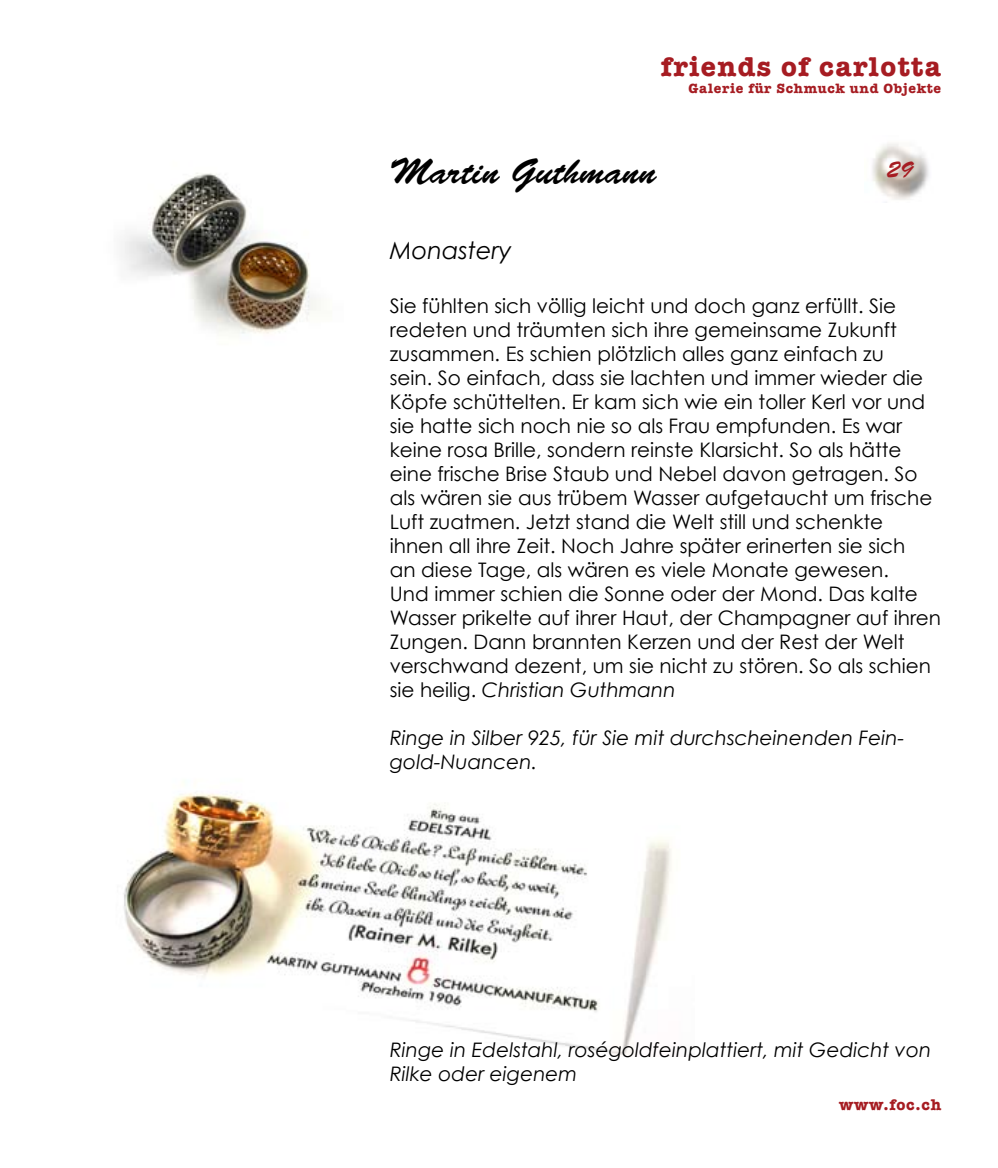
<style>
.page{position:relative;width:998px;height:1168px;background:#fff}
.page>*{position:absolute;margin:0;border:0;box-sizing:border-box;transform-origin:0 0}
.t1{font:36px "Brush Script Std";color:#000}
.t2{font:700 28px "American Typewriter";letter-spacing:.05em;color:#a61c22}
.t3{font:italic 24px "Century Gothic";color:#000}
.t4{font:24px "Brush Script Std";color:#a61c22}
.t5{font:20px/24px "Century Gothic";color:#000}
.t6{font:italic 20px/24px "Century Gothic";color:#000}
.t7{font:700 16px "American Typewriter";letter-spacing:.05em;color:#a61c22}
.t8{font:700 14px "American Typewriter";letter-spacing:.05em;color:#a61c22}
.s1{font-style:italic}
</style>
<div class="page">
<img style="left:121px;top:173px;width:200px;height:161px">
<img style="left:123px;top:792px;width:548px;height:264px">
<img style="left:872px;top:143px;width:57px;height:57px">
<h2 class="t2" style="left:661px;top:42px;width:282px">friends of carlotta</h2>
<p class="t8" style="left:688px;top:76px;width:254px">Galerie für Schmuck und Objekte</p>
<h1 class="t1" style="left:390px;top:151px;width:268px">Martin Guthmann</h1>
<p class="t4" style="left:886px;top:156px;width:29px">29</p>
<p class="t3" style="left:390px;top:235px;width:123px">Monastery</p>
<p class="t5" style="left:390px;top:294px;width:553px">Sie fühlten sich völlig leicht und doch ganz erfüllt. Sie redeten und träumten sich ihre gemeinsame Zukunft zusammen. Es schien plötzlich alles ganz einfach zu<br>sein. So einfach, dass sie lachten und immer wieder die Köpfe schüttelten. Er kam sich wie ein toller Kerl vor und sie hatte sich noch nie so als Frau empfunden. Es war keine rosa Brille, sondern reinste Klarsicht. So als hätte eine frische Brise Staub und Nebel davon getragen. So als wären sie aus trübem Wasser aufgetaucht um frische Luft zuatmen. Jetzt stand die Welt still und schenkte ihnen all ihre Zeit. Noch Jahre später erinerten sie sich<br>an diese Tage, als wären es viele Monate gewesen.<br>Und immer schien die Sonne oder der Mond. Das kalte Wasser prikelte auf ihrer Haut, der Champagner auf ihren Zungen. Dann brannten Kerzen und der Rest der Welt verschwand dezent, um sie nicht zu stören. So als schien sie heilig. <span class="s1">Christian Guthmann</span></p>
<p class="t6" style="left:390px;top:726px;width:516px">Ringe in Silber 925, für Sie mit durchscheinenden Fein&shy;gold-Nuancen.</p>
<p class="t6" style="left:390px;top:1038px;width:543px">Ringe in Edelstahl, roségoldfeinplattiert, mit Gedicht von<br>Rilke oder eigenem</p>
<p class="t7" style="left:839px;top:1091px;width:104px">www.foc.ch</p>
</div>
